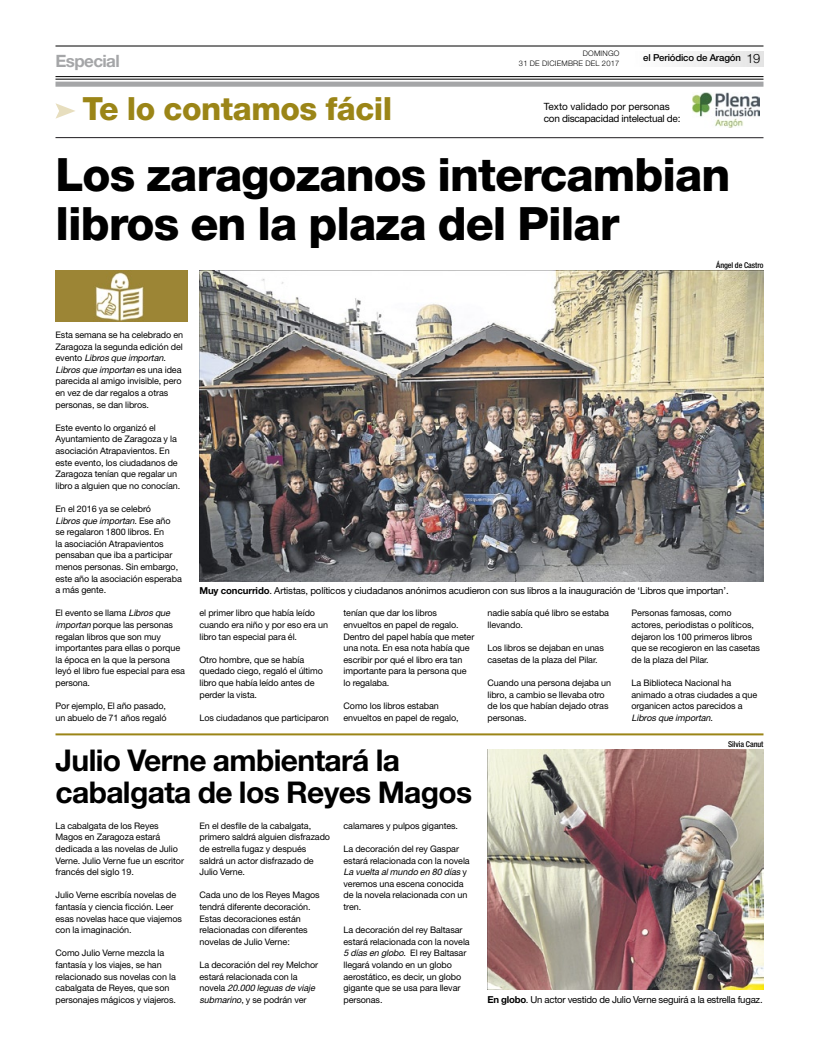
<style>
.page{position:relative;width:819px;height:1049px;background:#fff}
.page>*{position:absolute;margin:0;border:0;box-sizing:border-box;transform-origin:0 0}
.t1{font:800 46px/49px "Helvetica Neue LT Std";letter-spacing:-.02em;color:#000}
.t2{font:800 32px "Helvetica Neue LT Std";letter-spacing:-.015em;color:#9b8517}
.t3{font:700 30px/32px "Helvetica Neue LT Std";letter-spacing:-.02em;color:#000}
.t4{font:700 17px "Helvetica Neue LT Std";letter-spacing:-.035em;color:#a5a6a8}
.t5{font:10px/12px "Helvetica Neue LT Std";letter-spacing:-.025em;color:#000}
.t6{font:9.6px "Helvetica Neue LT Std";letter-spacing:-.015em;color:#000}
.t7{font:500 9.6px "Helvetica Neue LT Std";letter-spacing:-.015em;color:#000}
.t8{font:9px/11.6px "Helvetica Neue LT Std";letter-spacing:-.01em;color:#000}
.t9{font:500 condensed 8px "Helvetica Neue LT Std";letter-spacing:-.005em;color:#000}
.t10{font:300 7.6px "Helvetica Neue";letter-spacing:.025em;color:#000}
.s1{font-family:"Helvetica Neue";font-weight:300;font-size:12.9px}
.s2{font-style:italic}
.s3{font-weight:700}
</style>
<div class="page">
<img style="left:200px;top:270px;width:563px;height:312px">
<svg style="left:56px;top:103px;width:19px;height:16px"></svg>
<hr style="left:56px;top:137px;width:708px;height:1px;background:#1e1c20">
<hr style="left:56px;top:733px;width:708px;height:2px;background:#9b8517">
<img style="left:56px;top:270px;width:132px;height:51px">
<img style="left:692px;top:92px;width:67px;height:36px">
<hr style="left:56px;top:76px;width:708px;height:1px;background:#000">
<hr style="left:56px;top:79px;width:708px;height:1px;background:#000">
<div style="left:56px;top:82px;width:708px;height:5px;background:#a5a6a8"></div>
<hr style="left:56px;top:46px;width:708px;height:1px;background:#000">
<img style="left:488px;top:750px;width:275px;height:240px">
<p class="t10" style="left:583px;top:49px;width:38px">DOMINGO</p>
<h3 class="t4" style="left:56px;top:50px;width:66px">Especial</h3>
<p class="t10" style="left:519px;top:59px;width:102px">31 DE DICIEMBRE DEL 2017</p>
<p class="t7" style="left:643px;top:52px;width:119px">el Periódico de Aragón <span class="s1">19</span></p>
<h2 class="t2" style="left:82px;top:89px;width:311px">Te lo contamos fácil</h2>
<p class="t5" style="left:544px;top:101px;width:138px">Texto validado por personas con discapacidad intelectual de:</p>
<h1 class="t1" style="left:56px;top:150px;width:676px">Los zaragozanos intercambian libros en la plaza del Pilar</h1>
<p class="t9" style="left:716px;top:260px;width:49px">Ángel de Castro</p>
<p class="t8" style="left:56px;top:329px;width:129px">Esta semana se ha celebrado en<br>Zaragoza la segunda edición del e v e n t o <span class="s2">Libros que importan</span>.<br><span class="s2">Libros que importan</span> e s u n a i d e a parecida al amigo invisible, pero en vez de dar regalos a otras personas, se dan libros.</p>
<p class="t8" style="left:56px;top:422px;width:126px">Este evento lo organizó el<br>Ayuntamiento de Zaragoza y la asociación Atrapavientos. En este evento, los ciudadanos de<br>Zaragoza tenían que regalar un libro a alguien que no conocían.</p>
<p class="t8" style="left:56px;top:503px;width:128px">En el 2016 ya se celebró<br><span class="s2">Libros que importan</span>. E s e a ñ o se regalaron 1800 libros. En<br>la asociación Atrapavientos pensaban que iba a participar menos personas. Sin embargo, este año la asociación esperaba a más gente.</p>
<p class="t8" style="left:56px;top:607px;width:131px">El evento se llama <span class="s2">Libros que importan</span> porque las personas regalan libros que son muy importantes para ellas o porque la época en la que la persona leyó el libro fue especial para esa persona.</p>
<p class="t8" style="left:56px;top:700px;width:113px">Por ejemplo, El año pasado, un abuelo de 71 años regaló</p>
<p class="t6" style="left:200px;top:585px;width:531px"><span class="s3">Muy concurrido</span>. Artistas, políticos y ciudadanos anónimos acudieron con sus libros a la inauguración de ‘Libros que importan’.</p>
<p class="t8" style="left:200px;top:607px;width:130px">el primer libro que había leído cuando era niño y por eso era un libro tan especial para él.</p>
<p class="t8" style="left:200px;top:654px;width:125px">Otro hombre, que se había quedado ciego, regaló el último libro que había leído antes de perder la vista.</p>
<p class="t8" style="left:200px;top:712px;width:131px">Los ciudadanos que participaron</p>
<p class="t8" style="left:344px;top:607px;width:132px">tenían que dar los libros envueltos en papel de regalo.<br>Dentro del papel había que meter una nota. En esa nota había que escribir por qué el libro era tan importante para la persona que lo regalaba.</p>
<p class="t8" style="left:344px;top:700px;width:117px">Como los libros estaban envueltos en papel de regalo,</p>
<p class="t8" style="left:488px;top:607px;width:123px">nadie sabía qué libro se estaba llevando.</p>
<p class="t8" style="left:488px;top:642px;width:118px">Los libros se dejaban en unas casetas de la plaza del Pilar.</p>
<p class="t8" style="left:488px;top:677px;width:125px">Cuando una persona dejaba un libro, a cambio se llevaba otro de los que habían dejado otras personas.</p>
<p class="t8" style="left:632px;top:607px;width:130px">Personas famosas, como actores, periodistas o políticos, dejaron los 100 primeros libros que se recogieron en las casetas de la plaza del Pilar.</p>
<p class="t8" style="left:632px;top:677px;width:127px">La Biblioteca Nacional ha animado a otras ciudades a que organicen actos parecidos a<br><span class="s2">Libros que importan</span>.</p>
<p class="t9" style="left:728px;top:740px;width:37px">Silvia Canut</p>
<h3 class="t3" style="left:56px;top:744px;width:418px">Julio Verne ambientará la cabalgata de los Reyes Magos</h3>
<p class="t8" style="left:56px;top:820px;width:130px">La cabalgata de los Reyes<br>Magos en Zaragoza estará dedicada a las novelas de Julio<br>Verne. Julio Verne fue un escritor francés del siglo 19.</p>
<p class="t8" style="left:56px;top:889px;width:128px">Julio Verne escribía novelas de fantasía y ciencia ficción. Leer esas novelas hace que viajemos con la imaginación.</p>
<p class="t8" style="left:56px;top:947px;width:122px">Como Julio Verne mezcla la fantasía y los viajes, se han relacionado sus novelas con la cabalgata de Reyes, que son personajes mágicos y viajeros.</p>
<p class="t8" style="left:200px;top:820px;width:132px">En el desfile de la cabalgata, primero saldrá alguien disfrazado de estrella fugaz y después saldrá un actor disfrazado de<br>Julio Verne.</p>
<p class="t8" style="left:200px;top:889px;width:122px">Cada uno de los Reyes Magos tendrá diferente decoración.<br>Estas decoraciones están relacionadas con diferentes novelas de Julio Verne:</p>
<p class="t8" style="left:200px;top:959px;width:120px">La decoración del rey Melchor estará relacionada con la<br>n o v e l a <span class="s2">20.000 leguas de viaje submarino</span>, y s e p o d rá n v e r</p>
<p class="t8" style="left:344px;top:820px;width:116px">calamares y pulpos gigantes.</p>
<p class="t8" style="left:344px;top:843px;width:128px">La decoración del rey Gaspar estará relacionada con la novela<br><span class="s2">La vuelta almundo en 80 días</span>y veremos una escena conocida de la novela relacionada con un tren.</p>
<p class="t8" style="left:344px;top:924px;width:128px">La decoración del rey Baltasar estará relacionada con la novela<br><span class="s2">5 días en globo</span>. El rey Baltasar llegará volando en un globo aerostático, es decir, un globo gigante que se usa para llevar personas.</p>
<p class="t6" style="left:488px;top:993px;width:277px"><span class="s3">En globo</span>. Un actor vestido de Julio Verne seguirá a la estrella fugaz.</p>
</div>
